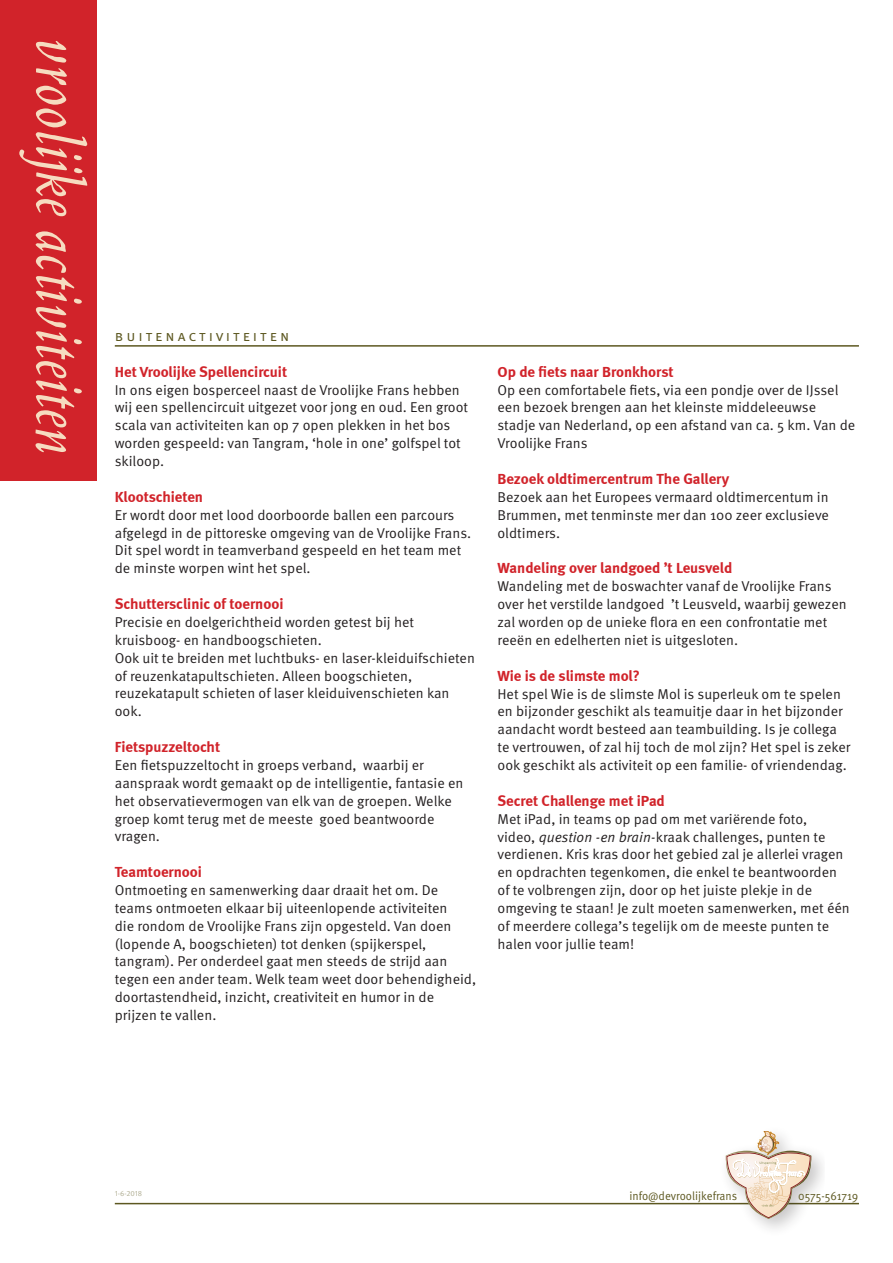
<style>
.page{position:relative;width:893px;height:1263px;background:#fff}
.page>*{position:absolute;margin:0;border:0;box-sizing:border-box;transform-origin:0 0}
.t1{font:italic 73.95px "Blado ZS";color:#f6dcc0;scale:.92 1}
.t2{font:700 15px "Meta";color:#d1232a}
.t3{font:15px "Meta OT";letter-spacing:.19em;color:#5d5821}
.t4{font:14.25px/17.9px "Meta OT";color:#231f20}
.t5{font:12px "Meta OT";letter-spacing:-.005em;color:#5d5821;scale:.94 1}
.t6{font:7.5px "Meta OT";color:#aeac90}
.s1{font-style:italic}
</style>
<div class="page">
<div style="left:0;top:0;width:97px;height:480px;background:#d1232a"></div>
<hr style="left:115px;top:1203px;width:744px;height:1px;background:#5d5821">
<div style="left:718px;top:1124px;width:107px;height:112px;background:#231f20;opacity:.25"></div>
<svg style="left:726px;top:1131px;width:85px;height:88px"></svg>
<hr style="left:115px;top:345px;width:744px;height:2px;background:#5d5821">
<h1 class="t1" style="left:100px;top:38px;width:454px;rotate:90deg">vroolijke activiteiten</h1>
<p class="t3" style="left:115px;top:327px;width:176px">Buitenactiviteiten</p>
<p class="t2" style="left:115px;top:363px;width:174px">Het Vroolijke Spellencircuit</p>
<p class="t4" style="left:115px;top:381px;width:355px">In ons eigen bosperceel naast de Vroolijke Frans hebben wij een spellencircuit uitgezet voor jong en oud. Een groot scala van activiteiten kan op 7 open plekken in het bos worden gespeeld: van Tangram, ‘hole in one’ golfspel tot skiloop.</p>
<p class="t2" style="left:115px;top:488px;width:90px">Klootschieten</p>
<p class="t4" style="left:115px;top:506px;width:358px">Er wordt door met lood doorboorde ballen een parcours afgelegd in de pittoreske omgeving van de Vroolijke Frans.<br>Dit spel wordt in teamverband gespeeld en het team met de minste worpen wint het spel.</p>
<p class="t2" style="left:115px;top:595px;width:170px">Schuttersclinic of toernooi</p>
<p class="t4" style="left:115px;top:613px;width:362px">Precisie en doelgerichtheid worden getest bij het kruisboog- en handboogschieten.<br>Ook uit te breiden met luchtbuks- en laser-kleiduifschieten of reuzenkatapultschieten. Alleen boogschieten, reuzekatapult schieten of laser kleiduivenschieten kan ook.</p>
<p class="t2" style="left:115px;top:738px;width:107px">Fietspuzzeltocht</p>
<p class="t4" style="left:115px;top:756px;width:350px">Een fietspuzzeltocht in groeps verband, waarbij er aanspraak wordt gemaakt op de intelligentie, fantasie en het observatievermogen van elk van de groepen. Welke groep komt terug met de meeste goed beantwoorde vragen.</p>
<p class="t2" style="left:115px;top:863px;width:89px">Teamtoernooi</p>
<p class="t4" style="left:115px;top:881px;width:363px">Ontmoeting en samenwerking daar draait het om. De teams ontmoeten elkaar bij uiteenlopende activiteiten<br>die rondom de Vroolijke Frans zijn opgesteld. Van doen (lopende A, boogschieten) tot denken (spijkerspel, tangram). Per onderdeel gaat men steeds de strijd aan tegen een ander team. Welk team weet door behendigheid, doortastendheid, inzicht, creativiteit en humor in de prijzen te vallen.</p>
<p class="t2" style="left:497px;top:363px;width:178px">Op de fiets naar Bronkhorst</p>
<p class="t4" style="left:497px;top:381px;width:359px">Op een comfortabele fiets, via een pondje over de IJssel een bezoek brengen aan het kleinste middeleeuwse stadje van Nederland, op een afstand van ca. 5 km. Van de Vroolijke Frans</p>
<p class="t2" style="left:497px;top:470px;width:233px">Bezoek oldtimercentrum The Gallery</p>
<p class="t4" style="left:497px;top:488px;width:333px;text-align:justify">Bezoek aan het Europees vermaard oldtimercentum in Brummen, met tenminste mer dan 100 zeer exclusieve oldtimers.</p>
<p class="t2" style="left:497px;top:559px;width:236px">Wandeling over landgoed ’t Leusveld</p>
<p class="t4" style="left:497px;top:578px;width:351px">Wandeling met de boswachter vanaf de Vroolijke Frans over het verstilde landgoed ’t Leusveld, waarbij gewezen zal worden op de unieke flora en een confrontatie met reeën en edelherten niet is uitgesloten.</p>
<p class="t2" style="left:497px;top:666px;width:144px">Wie is de slimste mol?</p>
<p class="t4" style="left:497px;top:685px;width:354px">Het spel Wie is de slimste Mol is superleuk om te spelen en bijzonder geschikt als teamuitje daar in het bijzonder aandacht wordt besteed aan teambuilding. Is je collega te vertrouwen, of zal hij toch de mol zijn? Het spel is zeker ook geschikt als activiteit op een familie- of vriendendag.</p>
<p class="t2" style="left:497px;top:792px;width:169px">Secret Challenge met iPad</p>
<p class="t4" style="left:497px;top:810px;width:354px">Met iPad, in teams op pad om met variërende foto,<br>video, <span class="s1">question -en brain-</span>kraak challenges, punten te verdienen. Kris kras door het gebied zal je allerlei vragen en opdrachten tegenkomen, die enkel te beantwoorden of te volbrengen zijn, door op het juiste plekje in de omgeving te staan! Je zult moeten samenwerken, met één of meerdere collega’s tegelijk om de meeste punten te halen voor jullie team!</p>
<p class="t6" style="left:115px;top:1189px;width:29px">1-6-2018</p>
<p class="t5" style="left:629px;top:1188px;width:116px">info@devroolijkefrans</p>
<p class="t5" style="left:798px;top:1188px;width:66px">0575-561719</p>
</div>
